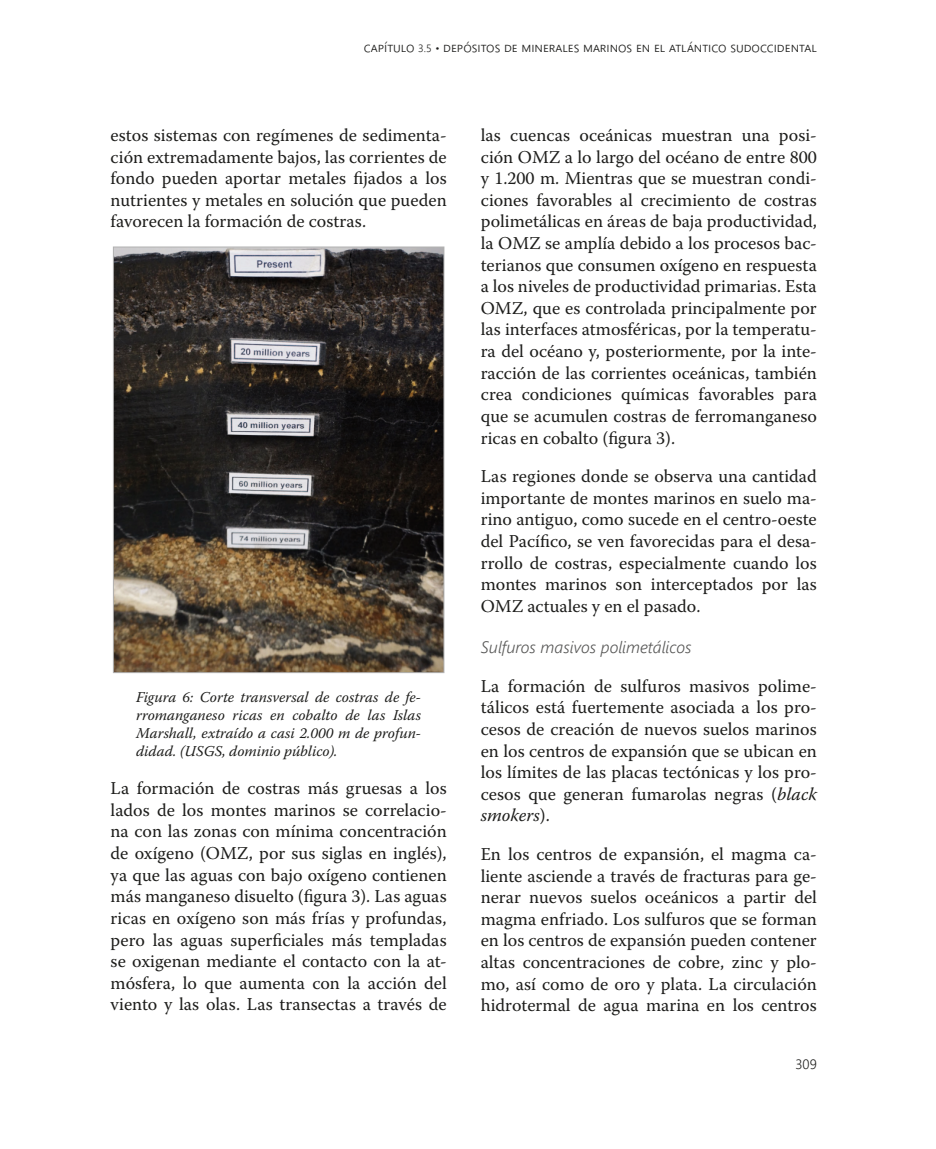
<style>
.page{position:relative;width:936px;height:1149px;background:#fff}
.page>*{position:absolute;margin:0;border:0;box-sizing:border-box;transform-origin:0 0}
.t1{font:18px/21.6px "Warnock Pro";color:#1d1d1b;text-align:justify}
.A-Tít4{font:italic 300 16.5px "Segoe UI";color:#575756}
.A-TítFig{font:italic 15px/18px "Warnock Pro";color:#1d1d1b;text-align:justify}
.t2{font:300 13.5px "Segoe UI";color:#1d1d1b}
.s1{font-size:10.5px}
.s2{font-style:italic}
</style>
<div class="page">
<img style="left:115px;top:249px;width:327px;height:421px">
<div style="left:113px;top:247px;width:331px;height:425px;border:1px solid #b2b2b2"></div>
<p class="t2" style="left:364px;top:35px;width:454px">capítulo <span class="s1">3.5 •</span> depósitos de minerales marinos en el atlántico sudoccidental</p>
<p class="t1" style="left:111px;top:124px;width:337px">estos sistemas con regímenes de sedimenta&shy;ción extremadamente bajos, las corrientes de fondo pueden aportar metales fijados a los nutrientes y metales en solución que pueden favorecen la formación de costras.</p>
<p class="A-TítFig" style="left:136px;top:687px;width:286px">Figura 6: Corte transversal de costras de fe&shy;rromanganeso ricas en cobalto de las Islas Marshall, extraído a casi 2.000 m de profun&shy;didad. (USGS, dominio público).</p>
<p class="t1" style="left:111px;top:777px;width:337px">La formación de costras más gruesas a los lados de los montes marinos se correlacio&shy;na con las zonas con mínima concentración de oxígeno (OMZ, por sus siglas en inglés), ya que las aguas con bajo oxígeno contienen más manganeso disuelto (figura 3). Las aguas ricas en oxígeno son más frías y profundas, pero las aguas superficiales más templadas se oxigenan mediante el contacto con la at&shy;mósfera, lo que aumenta con la acción del viento y las olas. Las transectas a través de</p>
<p class="t1" style="left:480px;top:124px;width:337px">las cuencas oceánicas muestran una posi&shy;ción OMZ a lo largo del océano de entre 800 y 1.200 m. Mientras que se muestran condi&shy;ciones favorables al crecimiento de costras polimetálicas en áreas de baja productividad, la OMZ se amplía debido a los procesos bac&shy;terianos que consumen oxígeno en respuesta a los niveles de productividad primarias. Esta OMZ, que es controlada principalmente por las interfaces atmosféricas, por la temperatu&shy;ra del océano y, posteriormente, por la inte&shy;racción de las corrientes oceánicas, también crea condiciones químicas favorables para que se acumulen costras de ferromanganeso ricas en cobalto (figura 3).</p>
<p class="t1" style="left:480px;top:465px;width:337px">Las regiones donde se observa una cantidad importante de montes marinos en suelo ma&shy;rino antiguo, como sucede en el centro-oeste del Pacífico, se ven favorecidas para el desa&shy;rrollo de costras, especialmente cuando los montes marinos son interceptados por las OMZ actuales y en el pasado.</p>
<p class="A-Tít4" style="left:480px;top:631px;width:212px">Sulfuros masivos polimetálicos</p>
<p class="t1" style="left:480px;top:674px;width:337px">La formación de sulfuros masivos polime&shy;tálicos está fuertemente asociada a los pro&shy;cesos de creación de nuevos suelos marinos en los centros de expansión que se ubican en los límites de las placas tectónicas y los pro&shy;cesos que generan fumarolas negras (<span class="s2">black smokers</span>).</p>
<p class="t1" style="left:480px;top:842px;width:337px">En los centros de expansión, el magma ca&shy;liente asciende a través de fracturas para ge&shy;nerar nuevos suelos oceánicos a partir del magma enfriado. Los sulfuros que se forman en los centros de expansión pueden contener altas concentraciones de cobre, zinc y plo&shy;mo, así como de oro y plata. La circulación hidrotermal de agua marina en los centros</p>
<p class="t2" style="left:795px;top:1051px;width:23px">309</p>
</div>
